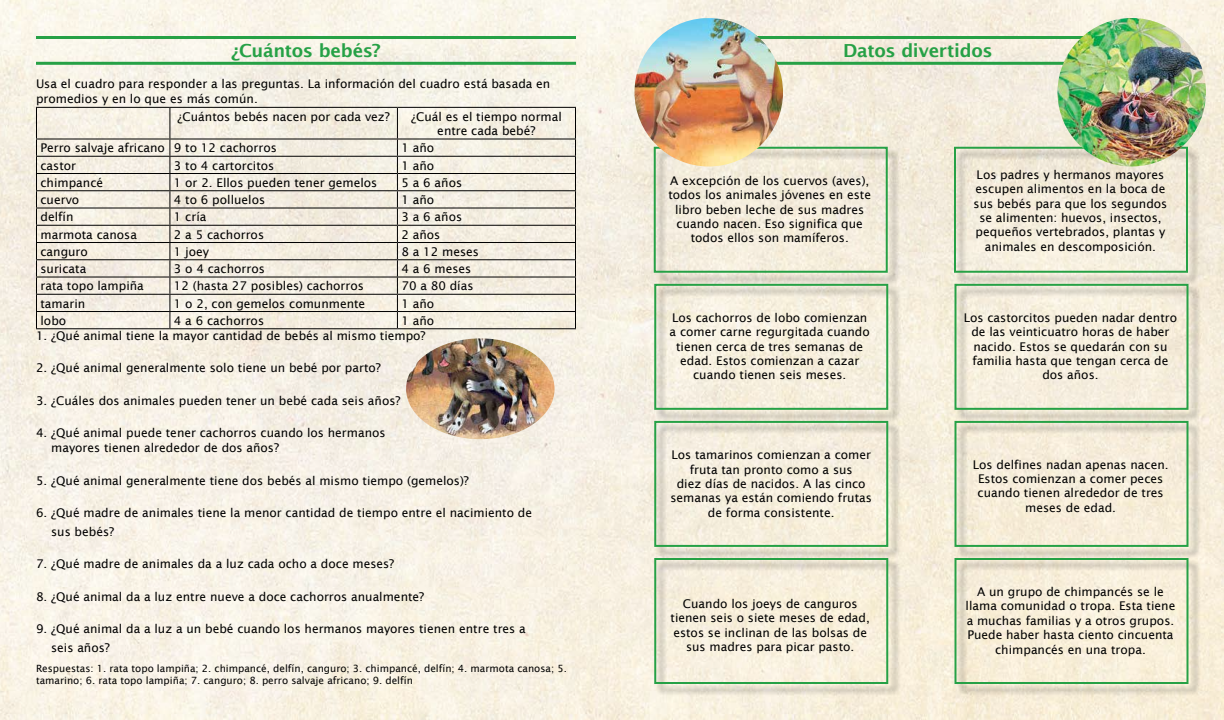
<style>
.page{position:relative;width:1224px;height:720px;background:#fff}
.page>*{position:absolute;margin:0;border:0;box-sizing:border-box;transform-origin:0 0}
.t1{font:600 18px "Lucida Sans";letter-spacing:-.02em;color:#26a146}
.t2{font:12px/14.4px "Lucida Sans";color:#000;text-align:center}
.t3{font:10px/12px "Lucida Sans";color:#000}
</style>
<div class="page">
<img style="left:0;top:0;width:1224px;height:720px">
<div style="left:655px;top:148px;width:245px;height:137px;background:#000;opacity:.4"></div>
<div style="left:654px;top:147px;width:234px;height:126px;border:2px solid #26a146"></div>
<hr style="left:36px;top:62px;width:540px;height:3px;background:#26a146">
<hr style="left:36px;top:36px;width:540px;height:3px;background:#26a146">
<hr style="left:648px;top:62px;width:540px;height:3px;background:#26a146">
<hr style="left:666px;top:36px;width:513px;height:3px;background:#26a146">
<hr style="left:36px;top:107px;width:134px;height:1px;background:#000">
<hr style="left:36px;top:108px;width:1px;height:31px;background:#000">
<hr style="left:170px;top:107px;width:227px;height:1px;background:#000">
<hr style="left:169px;top:108px;width:1px;height:31px;background:#000">
<hr style="left:397px;top:107px;width:179px;height:1px;background:#000">
<hr style="left:397px;top:108px;width:1px;height:31px;background:#000">
<hr style="left:575px;top:108px;width:1px;height:31px;background:#000">
<hr style="left:36px;top:139px;width:134px;height:1px;background:#000">
<hr style="left:170px;top:139px;width:227px;height:1px;background:#000">
<hr style="left:397px;top:139px;width:179px;height:1px;background:#000">
<hr style="left:36px;top:156px;width:134px;height:1px;background:#000">
<hr style="left:170px;top:156px;width:227px;height:1px;background:#000">
<hr style="left:397px;top:156px;width:179px;height:1px;background:#000">
<hr style="left:36px;top:173px;width:134px;height:1px;background:#000">
<hr style="left:170px;top:173px;width:227px;height:1px;background:#000">
<hr style="left:397px;top:173px;width:179px;height:1px;background:#000">
<hr style="left:36px;top:190px;width:134px;height:1px;background:#000">
<hr style="left:170px;top:190px;width:227px;height:1px;background:#000">
<hr style="left:397px;top:190px;width:179px;height:1px;background:#000">
<hr style="left:36px;top:208px;width:134px;height:1px;background:#000">
<hr style="left:170px;top:208px;width:227px;height:1px;background:#000">
<hr style="left:397px;top:208px;width:179px;height:1px;background:#000">
<hr style="left:36px;top:225px;width:134px;height:1px;background:#000">
<hr style="left:170px;top:225px;width:227px;height:1px;background:#000">
<hr style="left:397px;top:225px;width:179px;height:1px;background:#000">
<hr style="left:36px;top:242px;width:134px;height:1px;background:#000">
<hr style="left:170px;top:242px;width:227px;height:1px;background:#000">
<hr style="left:397px;top:242px;width:179px;height:1px;background:#000">
<hr style="left:36px;top:259px;width:134px;height:1px;background:#000">
<hr style="left:170px;top:259px;width:227px;height:1px;background:#000">
<hr style="left:397px;top:259px;width:179px;height:1px;background:#000">
<hr style="left:36px;top:277px;width:134px;height:1px;background:#000">
<hr style="left:170px;top:277px;width:227px;height:1px;background:#000">
<hr style="left:397px;top:277px;width:179px;height:1px;background:#000">
<hr style="left:36px;top:294px;width:134px;height:1px;background:#000">
<hr style="left:170px;top:294px;width:227px;height:1px;background:#000">
<hr style="left:397px;top:294px;width:179px;height:1px;background:#000">
<hr style="left:36px;top:311px;width:134px;height:1px;background:#000">
<svg style="left:36px;top:140px;width:1px;height:188px"></svg>
<hr style="left:170px;top:311px;width:227px;height:1px;background:#000">
<svg style="left:169px;top:140px;width:1px;height:188px"></svg>
<hr style="left:397px;top:311px;width:179px;height:1px;background:#000">
<svg style="left:397px;top:140px;width:1px;height:188px"></svg>
<svg style="left:575px;top:140px;width:1px;height:188px"></svg>
<hr style="left:36px;top:328px;width:134px;height:1px;background:#000">
<hr style="left:170px;top:328px;width:227px;height:1px;background:#000">
<hr style="left:397px;top:328px;width:179px;height:1px;background:#000">
<div style="left:956px;top:148px;width:244px;height:137px;background:#000;opacity:.4"></div>
<div style="left:954px;top:147px;width:234px;height:126px;border:2px solid #26a146"></div>
<div style="left:656px;top:285px;width:245px;height:137px;background:#000;opacity:.4"></div>
<div style="left:654px;top:284px;width:234px;height:126px;border:2px solid #26a146"></div>
<div style="left:956px;top:285px;width:245px;height:137px;background:#000;opacity:.4"></div>
<div style="left:954px;top:284px;width:234px;height:126px;border:2px solid #26a146"></div>
<div style="left:656px;top:422px;width:245px;height:137px;background:#000;opacity:.4"></div>
<div style="left:654px;top:421px;width:234px;height:126px;border:2px solid #26a146"></div>
<div style="left:956px;top:422px;width:245px;height:137px;background:#000;opacity:.4"></div>
<div style="left:954px;top:421px;width:234px;height:126px;border:2px solid #26a146"></div>
<div style="left:656px;top:560px;width:245px;height:136px;background:#000;opacity:.4"></div>
<div style="left:654px;top:558px;width:234px;height:126px;border:2px solid #26a146"></div>
<div style="left:956px;top:560px;width:245px;height:136px;background:#000;opacity:.4"></div>
<div style="left:954px;top:558px;width:234px;height:126px;border:2px solid #26a146"></div>
<img style="left:1058px;top:18px;width:148px;height:148px;border-radius:74px">
<img style="left:406px;top:338px;width:149px;height:101px">
<img style="left:634px;top:18px;width:149px;height:148px;border-radius:73px">
<h1 class="t1" style="left:231px;top:41px;width:151px">¿Cuántos bebés?</h1>
<h1 class="t1" style="left:843px;top:41px;width:151px">Datos divertidos</h1>
<p class="t2" style="left:36px;top:77px;width:516px;text-align:left">Usa el cuadro para responder a las preguntas. La información del cuadro está basada en promedios y en lo que es más común.</p>
<p class="t2" style="left:177px;top:109px;width:214px">¿Cuántos bebés nacen por cada vez?</p>
<p class="t2" style="left:411px;top:109px;width:152px">¿Cuál es el tiempo normal entre cada bebé?</p>
<p class="t2" style="left:41px;top:141px;width:238px">Perro salvaje africano 9 to 12 cachorros</p>
<p class="t2" style="left:401px;top:141px;width:34px">1 año</p>
<p class="t2" style="left:41px;top:158px;width:37px">castor</p>
<p class="t2" style="left:174px;top:158px;width:102px">3 to 4 cartorcitos</p>
<p class="t2" style="left:401px;top:158px;width:34px">1 año</p>
<p class="t2" style="left:41px;top:175px;width:64px">chimpancé</p>
<p class="t2" style="left:174px;top:175px;width:205px">1 or 2. Ellos pueden tener gemelos</p>
<p class="t2" style="left:401px;top:175px;width:62px">5 a 6 años</p>
<p class="t2" style="left:41px;top:193px;width:40px">cuervo</p>
<p class="t2" style="left:174px;top:193px;width:93px">4 to 6 polluelos</p>
<p class="t2" style="left:401px;top:193px;width:34px">1 año</p>
<p class="t2" style="left:41px;top:210px;width:35px">delfín</p>
<p class="t2" style="left:174px;top:210px;width:34px">1 cría</p>
<p class="t2" style="left:401px;top:210px;width:62px">3 a 6 años</p>
<p class="t2" style="left:41px;top:227px;width:98px">marmota canosa</p>
<p class="t2" style="left:174px;top:227px;width:92px">2 a 5 cachorros</p>
<p class="t2" style="left:401px;top:227px;width:40px">2 años</p>
<p class="t2" style="left:41px;top:244px;width:49px">canguro</p>
<p class="t2" style="left:174px;top:244px;width:37px">1 joey</p>
<p class="t2" style="left:401px;top:244px;width:79px">8 a 12 meses</p>
<p class="t2" style="left:41px;top:262px;width:47px">suricata</p>
<p class="t2" style="left:174px;top:262px;width:92px">3 o 4 cachorros</p>
<p class="t2" style="left:401px;top:262px;width:71px">4 a 6 meses</p>
<p class="t2" style="left:41px;top:279px;width:105px">rata topo lampiña</p>
<p class="t2" style="left:174px;top:279px;width:191px">12 (hasta 27 posibles) cachorros</p>
<p class="t2" style="left:401px;top:279px;width:74px">70 a 80 días</p>
<p class="t2" style="left:41px;top:296px;width:46px">tamarin</p>
<p class="t2" style="left:174px;top:296px;width:193px">1 o 2, con gemelos comunmente</p>
<p class="t2" style="left:401px;top:296px;width:34px">1 año</p>
<p class="t2" style="left:41px;top:313px;width:27px">lobo</p>
<p class="t2" style="left:174px;top:313px;width:92px">4 a 6 cachorros</p>
<p class="t2" style="left:401px;top:313px;width:34px">1 año</p>
<p class="t2" style="left:36px;top:328px;width:391px">1. ¿Qué animal tiene la mayor cantidad de bebés al mismo tiempo?</p>
<p class="t2" style="left:36px;top:361px;width:346px">2. ¿Qué animal generalmente solo tiene un bebé por parto?</p>
<p class="t2" style="left:36px;top:393px;width:366px">3. ¿Cuáles dos animales pueden tener un bebé cada seis años?</p>
<p class="t2" style="left:51px;top:425px;width:336px;line-height:15.3px;text-align:left;text-indent:-15px">4. ¿Qué animal puede tener cachorros cuando los hermanos mayores tienen alrededor de dos años?</p>
<p class="t2" style="left:36px;top:473px;width:434px">5. ¿Qué animal generalmente tiene dos bebés al mismo tiempo (gemelos)?</p>
<p class="t2" style="left:51px;top:503px;width:483px;line-height:18.9px;text-align:left;text-indent:-15px">6. ¿Qué madre de animales tiene la menor cantidad de tiempo entre el nacimiento de sus bebés?</p>
<p class="t2" style="left:36px;top:557px;width:360px">7. ¿Qué madre de animales da a luz cada ocho a doce meses?</p>
<p class="t2" style="left:36px;top:589px;width:390px">8. ¿Qué animal da a luz entre nueve a doce cachorros anualmente?</p>
<p class="t2" style="left:51px;top:619px;width:476px;line-height:18.9px;text-align:left;text-indent:-15px">9. ¿Qué animal da a luz a un bebé cuando los hermanos mayores tienen entre tres a seis años?</p>
<p class="t3" style="left:36px;top:662px;width:532px">Respuestas: 1. rata topo lampiña; 2. chimpancé, delfín, canguro; 3. chimpancé, delfín; 4. marmota canosa; 5. tamarino; 6. rata topo lampiña; 7. canguro; 8. perro salvaje africano; 9. delfín</p>
<p class="t2" style="left:974px;top:167px;width:195px">Los padres y hermanos mayores escupen alimentos en la boca de sus bebés para que los segundos se alimenten: huevos, insectos, pequeños vertebrados, plantas y animales en descomposición.</p>
<p class="t2" style="left:668px;top:173px;width:204px">A excepción de los cuervos (aves), todos los animales jóvenes en este libro beben leche de sus madres cuando nacen. Eso significa que todos ellos son mamíferos.</p>
<p class="t2" style="left:670px;top:310px;width:202px">Los cachorros de lobo comienzan a comer carne regurgitada cuando tienen cerca de tres semanas de edad. Estos comienzan a cazar cuando tienen seis meses.</p>
<p class="t2" style="left:964px;top:310px;width:215px">Los castorcitos pueden nadar dentro de las veinticuatro horas de haber nacido. Estos se quedarán con su familia hasta que tengan cerca de dos años.</p>
<p class="t2" style="left:671px;top:448px;width:203px">Los tamarinos comienzan a comer fruta tan pronto como a sus<br>diez días de nacidos. A las cinco semanas ya están comiendo frutas de forma consistente.</p>
<p class="t2" style="left:973px;top:457px;width:197px">Los delfines nadan apenas nacen.<br>Estos comienzan a comer peces cuando tienen alrededor de tres meses de edad.</p>
<p class="t2" style="left:966px;top:584px;width:211px">A un grupo de chimpancés se le llama comunidad o tropa. Esta tiene a muchas familias y a otros grupos.<br>Puede haber hasta ciento cincuenta chimpancés en una tropa.</p>
<p class="t2" style="left:671px;top:596px;width:201px">Cuando los joeys de canguros tienen seis o siete meses de edad, estos se inclinan de las bolsas de sus madres para picar pasto.</p>
</div>
